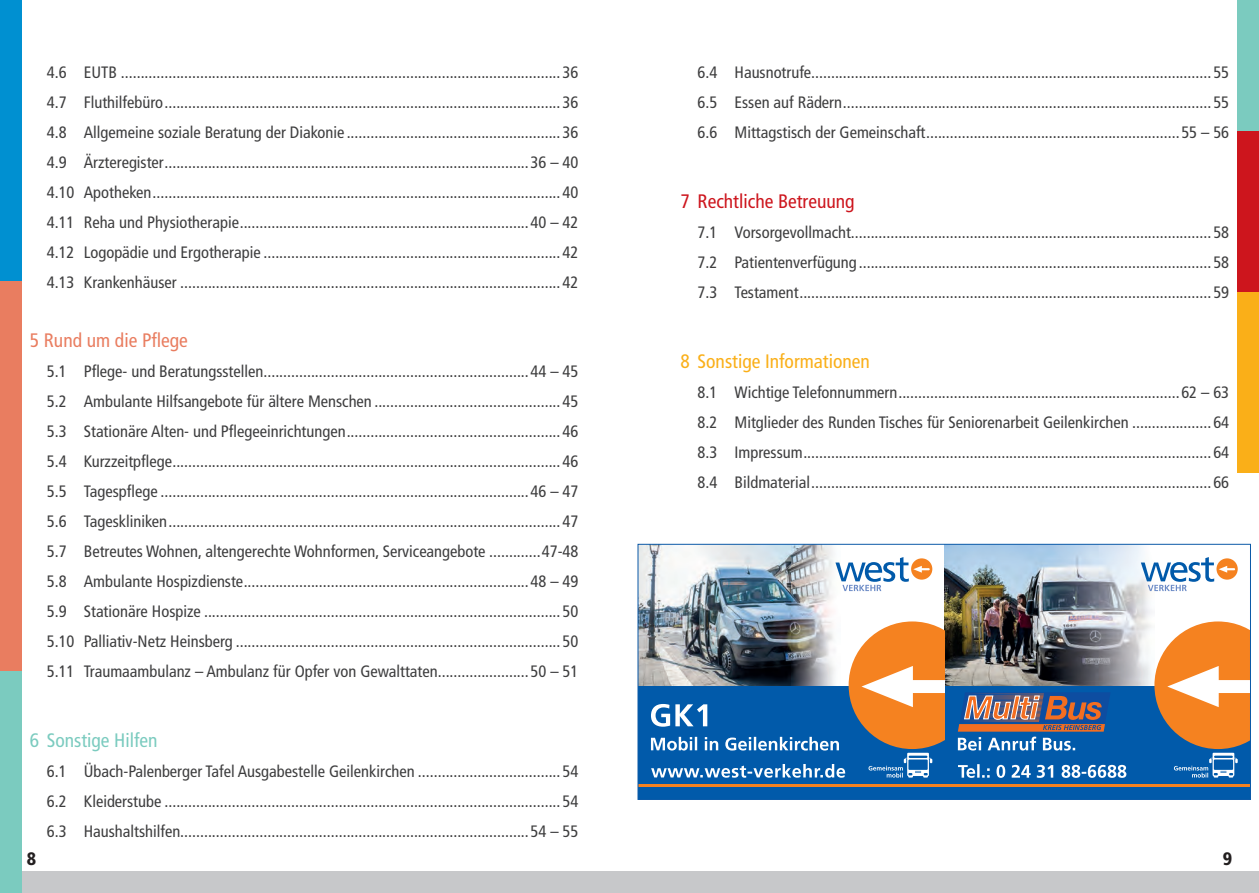
<style>
.page{position:relative;width:1259px;height:893px;background:#fff}
.page>*{position:absolute;margin:0;border:0;box-sizing:border-box;transform-origin:0 0}
.ÜBERSCHRIFT_OBEN{font:condensed 19.5px "Frutiger";color:#faaf18}
.ÜBERSCHRIFT_OBEN-2{font:condensed 19.5px "Frutiger";color:#cd151d}
.ÜBERSCHRIFT_OBEN-3{font:condensed 19.5px "Frutiger";color:#e97d60}
.ÜBERSCHRIFT_OBEN-4{font:condensed 19.5px "Frutiger";color:#7bcbbf}
.t1{font:900 condensed 18px "Frutiger";color:#231f20}
.ÜBERSCHRIFT_OBEN-5{font:condensed 16.5px/30px "Frutiger";color:#3e3e3f;text-align:justify}
</style>
<div class="page">
<div style="left:0;top:871px;width:1259px;height:22px;background:#c7c8ca"></div>
<div style="left:0;top:281px;width:21px;height:391px;background:#e97d60"></div>
<div style="left:0;top:0;width:21px;height:281px;background:#0090d1"></div>
<div style="left:0;top:672px;width:21px;height:221px;background:#7bcbbf"></div>
<div style="left:1237px;top:0;width:22px;height:132px;background:#7bcbbf"></div>
<div style="left:1237px;top:132px;width:22px;height:160px;background:#cd151d"></div>
<div style="left:1237px;top:292px;width:22px;height:180px;background:#faaf18"></div>
<img style="left:944px;top:546px;width:208px;height:140px">
<img style="left:640px;top:546px;width:193px;height:140px">
<div style="left:638px;top:686px;width:612px;height:113px;background:#015aaa"></div>
<hr style="left:638px;top:785px;width:612px;height:2px;background:#f58220">
<svg style="left:958px;top:764px;width:168px;height:14px"></svg>
<div style="left:1216px;top:558px;width:21px;height:22px;background:#f58220;border-radius:50%"></div>
<svg style="left:1140px;top:557px;width:95px;height:34px"></svg>
<svg style="left:958px;top:693px;width:152px;height:57px"></svg>
<svg style="left:1154px;top:621px;width:94px;height:157px"></svg>
<svg style="left:651px;top:621px;width:293px;height:157px"></svg>
<svg style="left:911px;top:558px;width:21px;height:22px"></svg>
<svg style="left:835px;top:557px;width:95px;height:34px"></svg>
<div style="left:638px;top:544px;width:612px;height:256px;border:1px solid #0c5aa8"></div>
<p class="ÜBERSCHRIFT_OBEN-5" style="left:47px;top:58px;width:533px">4.6 EUTB ............................................................................................................... 36</p>
<p class="ÜBERSCHRIFT_OBEN-5" style="left:47px;top:88px;width:533px">4.7 Fluthilfebüro....................................................................................................36</p>
<p class="ÜBERSCHRIFT_OBEN-5" style="left:47px;top:118px;width:533px">4.8 Allgemeine soziale Beratung der Diakonie ...................................................... 36<br>4.9 Ärzteregister............................................................................................36 – 40<br>4.10 Apotheken....................................................................................................... 40</p>
<p class="ÜBERSCHRIFT_OBEN-5" style="left:47px;top:208px;width:533px">4.11 Reha und Physiotherapie.........................................................................40 – 42<br>4.12 Logopädie und Ergotherapie ........................................................................... 42<br>4.13 Krankenhäuser ................................................................................................ 42</p>
<p class="ÜBERSCHRIFT_OBEN-3" style="left:30px;top:329px;width:160px">5 Rund um die Pflege</p>
<p class="ÜBERSCHRIFT_OBEN-5" style="left:47px;top:356px;width:533px">5.1 Pflege- und Beratungsstellen...................................................................44 – 45<br>5.2 Ambulante Hilfsangebote für ältere Menschen ............................................... 45<br>5.3 Stationäre Alten- und Pflegeeinrichtungen...................................................... 46<br>5.4 Kurzzeitpflege.................................................................................................. 46<br>5.5 Tagespflege .............................................................................................46 – 47</p>
<p class="ÜBERSCHRIFT_OBEN-5" style="left:47px;top:506px;width:533px">5.6 Tageskliniken................................................................................................... 47</p>
<p class="ÜBERSCHRIFT_OBEN-5" style="left:47px;top:536px;width:533px">5.7 Betreutes Wohnen, altengerechte Wohnformen, Serviceangebote .............47-48</p>
<p class="ÜBERSCHRIFT_OBEN-5" style="left:47px;top:566px;width:533px">5.8 Ambulante Hospizdienste........................................................................48 – 49<br>5.9 Stationäre Hospize .......................................................................................... 50<br>5.10 Palliativ-Netz Heinsberg .................................................................................. 50<br>5.11 Traumaambulanz – Ambulanz für Opfer von Gewalttaten.......................50 – 51</p>
<p class="ÜBERSCHRIFT_OBEN-4" style="left:30px;top:729px;width:129px">6 Sonstige Hilfen</p>
<p class="ÜBERSCHRIFT_OBEN-5" style="left:47px;top:756px;width:533px">6.1 Übach-Palenberger Tafel Ausgabestelle Geilenkirchen .................................... 54</p>
<p class="ÜBERSCHRIFT_OBEN-5" style="left:47px;top:786px;width:533px">6.2 Kleiderstube .................................................................................................... 54</p>
<p class="ÜBERSCHRIFT_OBEN-5" style="left:47px;top:816px;width:533px">6.3 Haushaltshilfen........................................................................................54 – 55</p>
<p class="ÜBERSCHRIFT_OBEN-5" style="left:697px;top:58px;width:533px">6.4 Hausnotrufe..................................................................................................... 55</p>
<p class="ÜBERSCHRIFT_OBEN-5" style="left:697px;top:88px;width:533px">6.5 Essen auf Rädern............................................................................................. 55</p>
<p class="ÜBERSCHRIFT_OBEN-5" style="left:697px;top:118px;width:533px">6.6 Mittagstisch der Gemeinschaft................................................................55 – 56</p>
<p class="ÜBERSCHRIFT_OBEN-2" style="left:680px;top:190px;width:176px">7 Rechtliche Betreuung</p>
<p class="ÜBERSCHRIFT_OBEN-5" style="left:697px;top:217px;width:533px">7.1 Vorsorgevollmacht........................................................................................... 58</p>
<p class="ÜBERSCHRIFT_OBEN-5" style="left:697px;top:247px;width:533px">7.2 Patientenverfügung......................................................................................... 58</p>
<p class="ÜBERSCHRIFT_OBEN-5" style="left:697px;top:277px;width:533px">7.3 Testament........................................................................................................ 59</p>
<p class="ÜBERSCHRIFT_OBEN" style="left:680px;top:349px;width:191px">8 Sonstige Informationen</p>
<p class="ÜBERSCHRIFT_OBEN-5" style="left:697px;top:377px;width:533px">8.1 Wichtige Telefonnummern.......................................................................62 – 63</p>
<p class="ÜBERSCHRIFT_OBEN-5" style="left:697px;top:407px;width:432px">8.2 Mitglieder des Runden Tisches für Seniorenarbeit Geilenkirchen</p>
<p class="ÜBERSCHRIFT_OBEN-5" style="left:1213px;top:407px;width:17px">64</p>
<p class="ÜBERSCHRIFT_OBEN-5" style="left:697px;top:437px;width:533px">8.3 Impressum....................................................................................................... 64</p>
<p class="ÜBERSCHRIFT_OBEN-5" style="left:697px;top:467px;width:533px">8.4 Bildmaterial..................................................................................................... 66</p>
<p class="t1" style="left:27px;top:848px;width:11px">8</p>
<p class="t1" style="left:1223px;top:848px;width:11px">9</p>
</div>
